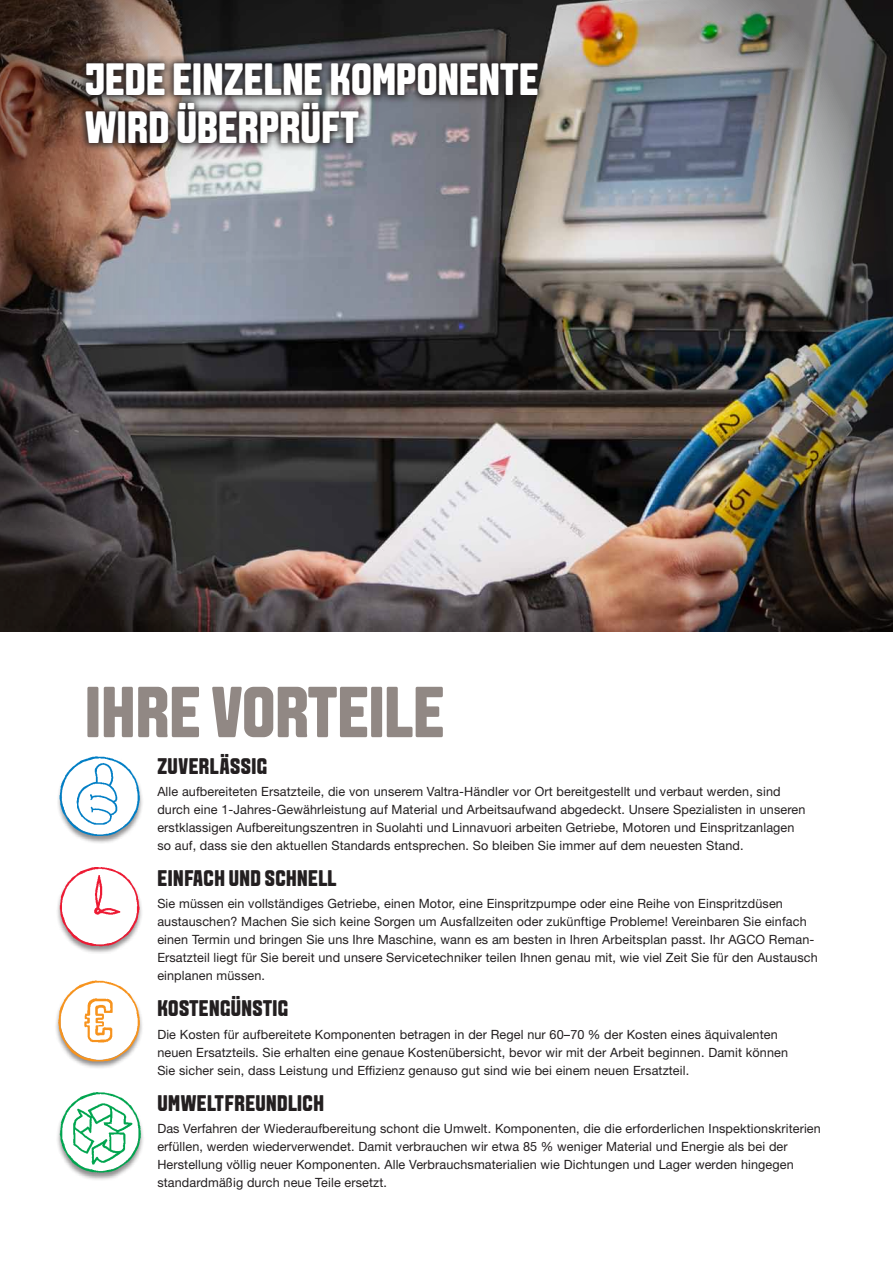
<style>
.page{position:relative;width:893px;height:1263px;background:#fff}
.page>*{position:absolute;margin:0;border:0;box-sizing:border-box;transform-origin:0 0}
.t1{font:800 72px "VALTRA Aveny T";color:#918884}
.t2{font:800 45px/48px "VALTRA Aveny T";letter-spacing:.005em;color:#fff}
.t3{font:800 22.5px "VALTRA Aveny T";letter-spacing:.02em;color:#231f20}
.t4{font:12.75px/18px "Helvetica Neue LT Std";letter-spacing:.01em;color:#231f20}
</style>
<div class="page">
<img style="left:0;top:0;width:893px;height:631px">
<svg style="left:76px;top:55px;width:471px;height:97px;background:#545050"></svg>
<img style="left:58px;top:756px;width:85px;height:87px">
<div style="left:55px;top:867px;width:88px;height:87px;background:#231f20;opacity:.5"></div>
<img style="left:55px;top:867px;width:88px;height:83px">
<div style="left:54px;top:981px;width:90px;height:88px;background:#231f20;opacity:.5"></div>
<img style="left:54px;top:980px;width:90px;height:87px">
<img style="left:57px;top:1092px;width:86px;height:88px">
<h2 class="t2" style="left:85px;top:55px;width:455px">JEDE EINZELNE KOMPONENTE<br>WIRD ÜBERPRÜFT</h2>
<h1 class="t1" style="left:85px;top:665px;width:361px">IHRE VORTEILE</h1>
<h3 class="t3" style="left:157px;top:751px;width:111px">ZUVERLÄSSIG</h3>
<p class="t4" style="left:157px;top:782px;width:650px">Alle aufbereiteten Ersatzteile, die von unserem Valtra-Händler vor Ort bereitgestellt und verbaut werden, sind durch eine 1-Jahres-Gewährleistung auf Material und Arbeitsaufwand abgedeckt. Unsere Spezialisten in unseren erstklassigen Aufbereitungszentren in Suolahti und Linnavuori arbeiten Getriebe, Motoren und Einspritzanlagen so auf, dass sie den aktuellen Standards entsprechen. So bleiben Sie immer auf dem neuesten Stand.</p>
<h3 class="t3" style="left:157px;top:863px;width:181px">EINFACH UND SCHNELL</h3>
<p class="t4" style="left:157px;top:894px;width:662px">Sie müssen ein vollständiges Getriebe, einen Motor, eine Einspritzpumpe oder eine Reihe von Einspritzdüsen austauschen? Machen Sie sich keine Sorgen um Ausfallzeiten oder zukünftige Probleme! Vereinbaren Sie einfach einen Termin und bringen Sie uns Ihre Maschine, wann es am besten in Ihren Arbeitsplan passt. Ihr AGCO Reman-Ersatzteil liegt für Sie bereit und unsere Servicetechniker teilen Ihnen genau mit, wie viel Zeit Sie für den Austausch einplanen müssen.</p>
<h3 class="t3" style="left:157px;top:994px;width:133px">KOSTENGÜNSTIG</h3>
<p class="t4" style="left:157px;top:1025px;width:632px">Die Kosten für aufbereitete Komponenten betragen in der Regel nur 60–70 % der Kosten eines äquivalenten neuen Ersatzteils. Sie erhalten eine genaue Kostenübersicht, bevor wir mit der Arbeit beginnen. Damit können<br>Sie sicher sein, dass Leistung und Effizienz genauso gut sind wie bei einem neuen Ersatzteil.</p>
<h3 class="t3" style="left:157px;top:1088px;width:168px">UMWELTFREUNDLICH</h3>
<p class="t4" style="left:157px;top:1119px;width:665px">Das Verfahren der Wiederaufbereitung schont die Umwelt. Komponenten, die die erforderlichen Inspektionskriterien erfüllen, werden wiederverwendet. Damit verbrauchen wir etwa 85 % weniger Material und Energie als bei der Herstellung völlig neuer Komponenten. Alle Verbrauchsmaterialien wie Dichtungen und Lager werden hingegen standardmäßig durch neue Teile ersetzt.</p>
</div>
